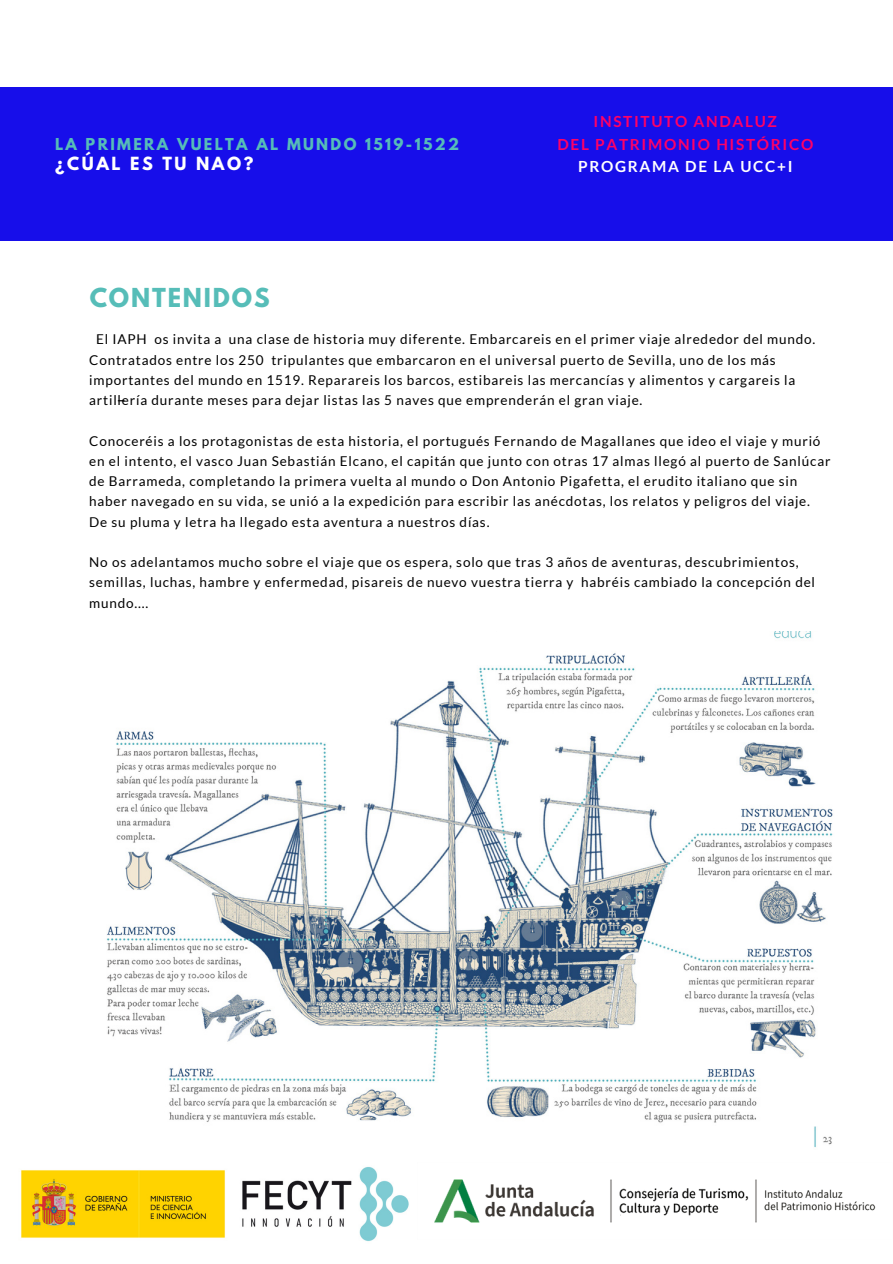
<style>
.page{position:relative;width:893px;height:1264px;background:#fff}
.page>*{position:absolute;margin:0;border:0;box-sizing:border-box;transform-origin:0 0}
.t1{font:700 23.1px "League Spartan";letter-spacing:.08em;color:#56bdb8}
.t2{font:16.5px "Lato";color:#000}
.t3{font:700 16.05px "League Spartan";letter-spacing:.16em;color:#fff}
.t4{font:700 15.3px/22.5px "Lato";letter-spacing:.11em;color:#f06;text-align:center}
.t5{font:700 15.3px "Lato";letter-spacing:.11em;color:#fff}
.t6{font:700 14.55px "League Spartan";letter-spacing:.16em;color:#56bdb8}
.t7{font:13.5px/20.2px "Lato";letter-spacing:.06em;color:#000}
</style>
<div class="page">
<div style="left:0;top:87px;width:892px;height:153px;background:#170eea"></div>
<img style="left:21px;top:1167px;width:388px;height:74px">
<img style="left:434px;top:1179px;width:442px;height:44px">
<img style="left:107px;top:631px;width:726px;height:517px">
<p class="t6" style="left:55px;top:137px;width:405px">LA PRIMERA VUELTA AL MUNDO 1519-1522</p>
<p class="t3" style="left:55px;top:156px;width:200px">¿CÚAL ES TU NAO?</p>
<h1 class="t1" style="left:90px;top:286px;width:181px">CONTENIDOS</h1>
<p class="t4" style="left:557px;top:110px;width:257px">INSTITUTO ANDALUZ<br>DEL PATRIMONIO HISTÓRICO</p>
<p class="t5" style="left:578px;top:157px;width:216px">PROGRAMA DE LA UCC+I</p>
<p class="t7" style="left:89px;top:329px;width:727px;text-indent:7px">El IAPH os invita a una clase de historia muy diferente. Embarcareis en el primer viaje alrededor del mundo.<br>Contratados entre los 250 tripulantes que embarcaron en el universal puerto de Sevilla, uno de los más importantes del mundo en 1519. Reparareis los barcos, estibareis las mercancías y alimentos y cargareis la artillería durante meses para dejar listas las 5 naves que emprenderán el gran viaje.</p>
<p class="t7" style="left:89px;top:430px;width:742px">Conoceréis a los protagonistas de esta historia, el portugués Fernando de Magallanes que ideo el viaje y murió en el intento, el vasco Juan Sebastián Elcano, el capitán que junto con otras 17 almas llegó al puerto de Sanlúcar de Barrameda, completando la primera vuelta al mundo o Don Antonio Pigafetta, el erudito italiano que sin haber navegado en su vida, se unió a la expedición para escribir las anécdotas, los relatos y peligros del viaje.<br>De su pluma y letra ha llegado esta aventura a nuestros días.</p>
<p class="t7" style="left:89px;top:552px;width:727px">No os adelantamos mucho sobre el viaje que os espera, solo que tras 3 años de aventuras, descubrimientos, semillas, luchas, hambre y enfermedad, pisareis de nuevo vuestra tierra y habréis cambiado la concepción del mundo....</p>
<p class="t2" style="left:118px;top:383px;width:8px">_</p>
</div>
